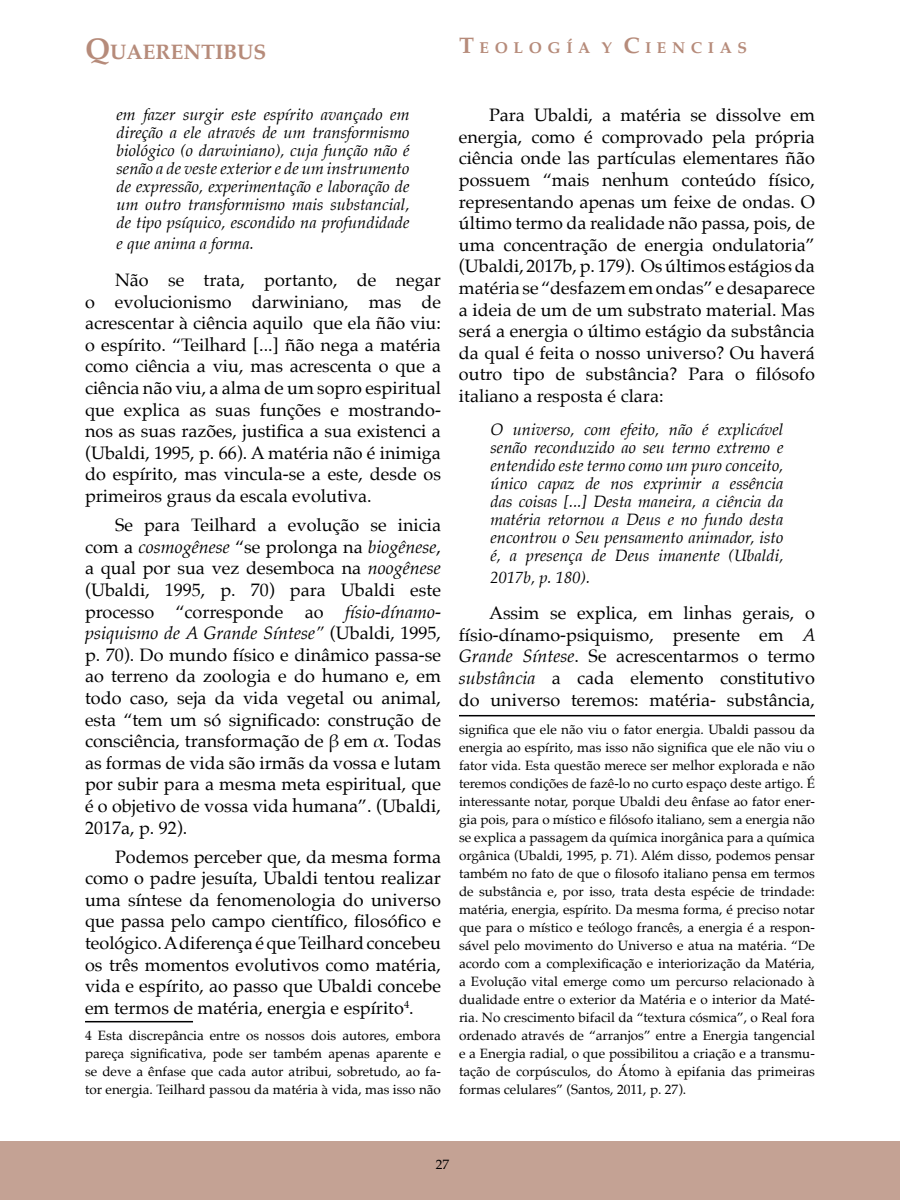
<style>
.page{position:relative;width:900px;height:1200px;background:#fff}
.page>*{position:absolute;margin:0;border:0;box-sizing:border-box;transform-origin:0 0}
.t1{font:700 21px "Palatino";color:#b68b7a}
.t2{font:18px/21.6px "Palatino";color:#000001;text-align:justify}
.t3{font:italic 16.5px/18px "Palatino";color:#000001;text-align:justify}
.t4{font:700 15.75px "Palatino";letter-spacing:.355em;color:#b68b7a}
.t5{font:13.5px/18px "Palatino";color:#000001;text-align:justify}
.s1{font-size:30px}
.s2{font-size:22.5px}
.s3{font-style:italic}
</style>
<div class="page">
<div style="left:0;top:1142px;width:900px;height:58px;background:#c4a294"></div>
<hr style="left:85px;top:1021px;width:108px;height:1px;background:#000001">
<hr style="left:459px;top:715px;width:356px;height:1px;background:#000001">
<p class="t1" style="left:85px;top:34px;width:183px"><span class="s1">Q</span>UAERENTIBUS</p>
<p class="t4" style="left:459px;top:34px;width:290px"><span class="s2">T</span> EOLOGÍA Y <span class="s2">C</span> IENCIAS</p>
<p class="t3" style="left:117px;top:105px;width:294px">em fazer surgir este espírito avançado em direção a ele através de um transformismo biológico (o darwiniano), cuja função não é senão a de veste exterior e de um instrumento de expressão, experimentação e laboração de um outro transformismo mais substancial, de tipo psíquico, escondido na profundidade</p>
<p class="t3" style="left:117px;top:235px;width:139px">e que anima a forma.</p>
<p class="t2" style="left:85px;top:269px;width:357px;text-indent:30px">Não se trata, portanto, de negar o evolucionismo darwiniano, mas de acrescentar à ciência aquilo que ela ñão viu: o espírito. “Teilhard [...] ñão nega a matéria como ciência a viu, mas acrescenta o que a ciência não viu, a alma de um sopro espiritual que explica as suas funções e mostrando&shy;nos as suas razões, justifica a sua existenci a (Ubaldi, 1995, p. 66). A matéria não é inimiga do espírito, mas vincula-se a este, desde os primeiros graus da escala evolutiva.</p>
<p class="t2" style="left:85px;top:514px;width:357px;text-indent:30px">Se para Teilhard a evolução se inicia com a <span class="s3">cosmogênese</span> “se prolonga na <span class="s3">biogênese</span>, a qual por sua vez desemboca na <span class="s3">noogênese </span>(Ubaldi, 1995, p. 70) para Ubaldi este processo “corresponde ao <span class="s3">físio-dínamo&shy;psiquismo de A Grande Síntese”</span> (Ubaldi, 1995, p. 70). Do mundo físico e dinâmico passa-se ao terreno da zoologia e do humano e, em todo caso, seja da vida vegetal ou animal, esta “tem um só significado: construção de consciência, transformação de β em α. Todas as formas de vida são irmãs da vossa e lutam por subir para a mesma meta espiritual, que é o objetivo de vossa vida humana”. (Ubaldi, 2017a, p. 92).</p>
<p class="t2" style="left:85px;top:846px;width:357px;text-indent:30px">Podemos perceber que, da mesma forma como o padre jesuíta, Ubaldi tentou realizar uma síntese da fenomenologia do universo que passa pelo campo científico, filosófico e teológico. A diferença é que Teilhard concebeu os três momentos evolutivos como matéria, vida e espírito, ao passo que Ubaldi concebe em termos de matéria, energia e espírito<sup>4</sup>.</p>
<p class="t5" style="left:85px;top:1026px;width:357px">4 Esta discrepância entre os nossos dois autores, embora pareça significativa, pode ser também apenas aparente e se deve a ênfase que cada autor atribui, sobretudo, ao fa&shy;tor energia. Teilhard passou da matéria à vida, mas isso não</p>
<p class="t2" style="left:459px;top:104px;width:357px;text-indent:30px">Para Ubaldi, a matéria se dissolve em energia, como é comprovado pela própria ciência onde las partículas elementares ñão possuem “mais nenhum conteúdo físico, representando apenas um feixe de ondas. O último termo da realidade não passa, pois, de uma concentração de energia ondulatoria” (Ubaldi, 2017b, p. 179). Os últimos estágios da matéria se “desfazem em ondas” e desaparece a ideia de um de um substrato material. Mas será a energia o último estágio da substância da qual é feita o nosso universo? Ou haverá outro tipo de substância? Para o filósofo italiano a resposta é clara:</p>
<p class="t3" style="left:490px;top:420px;width:294px">O universo, com efeito, não é explicável senão reconduzido ao seu termo extremo e entendido este termo como um puro conceito, único capaz de nos exprimir a essência das coisas [...] Desta maneira, a ciência da matéria retornou a Deus e no fundo desta encontrou o Seu pensamento animador, isto é, a presença de Deus imanente (Ubaldi,</p>
<p class="t3" style="left:490px;top:568px;width:101px">2017b, p. 180).</p>
<p class="t2" style="left:459px;top:602px;width:358px;text-indent:30px">Assim se explica, em linhas gerais, o físio-dínamo-psiquismo, presente em <span class="s3">A Grande Síntese</span>. Se acrescentarmos o termo <span class="s3">substância</span> a cada elemento constitutivo do universo teremos: matéria- substância,</p>
<p class="t5" style="left:459px;top:720px;width:357px">significa que ele não viu o fator energia. Ubaldi passou da energia ao espírito, mas isso não significa que ele não viu o fator vida. Esta questão merece ser melhor explorada e não teremos condições de fazê-lo no curto espaço deste artigo. É interessante notar, porque Ubaldi deu ênfase ao fator ener&shy;gia pois, para o místico e filósofo italiano, sem a energia não se explica a passagem da química inorgânica para a química orgânica (Ubaldi, 1995, p. 71). Além disso, podemos pensar também no fato de que o filosofo italiano pensa em termos de substância e, por isso, trata desta espécie de trindade: matéria, energia, espírito. Da mesma forma, é preciso notar que para o místico e teólogo francês, a energia é a respon&shy;sável pelo movimento do Universo e atua na matéria. “De acordo com a complexificação e interiorização da Matéria, a Evolução vital emerge como um percurso relacionado à dualidade entre o exterior da Matéria e o interior da Maté&shy;ria. No crescimento bifacil da “textura cósmica”, o Real fora ordenado através de “arranjos” entre a Energia tangencial e a Energia radial, o que possibilitou a criação e a transmu&shy;tação de corpúsculos, do Átomo à epifania das primeiras formas celulares” (Santos, 2011, p. 27).</p>
<p class="t5" style="left:436px;top:1155px;width:15px">27</p>
</div>
